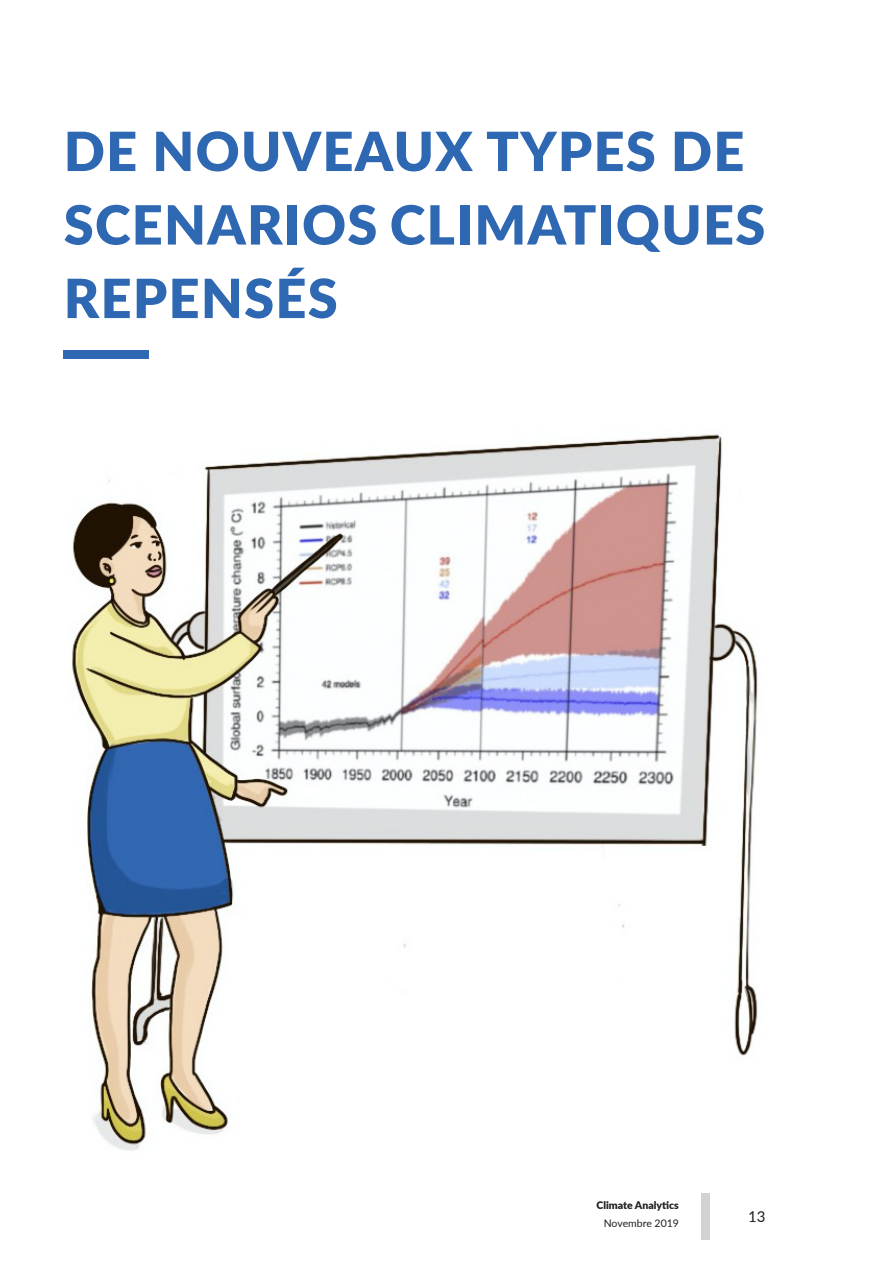
<style>
.page{position:relative;width:893px;height:1263px;background:#fff}
.page>*{position:absolute;margin:0;border:0;box-sizing:border-box;transform-origin:0 0}
.Style_de_paragraphe{font:900 54px/73.5px "Lato";letter-spacing:.025em;color:#2e67b2}
.t1{font:15px "Lato";color:#231f20}
.t2{font:900 10.5px "Lato";color:#231f20}
.t3{font:10.5px "Lato";color:#231f20}
</style>
<div class="page">
<div style="left:702px;top:1193px;width:8px;height:46px;background:#d1d2d4"></div>
<div style="left:64px;top:350px;width:85px;height:9px;background:#2e67b2"></div>
<img style="left:72px;top:434px;width:686px;height:717px">
<p class="Style_de_paragraphe" style="left:64px;top:112px;width:703px">DE NOUVEAUX TYPES DE<br>SCENARIOS CLIMATIQUES<br>REPENSÉS</p>
<p class="t2" style="left:596px;top:1197px;width:84px">Climate Analytics</p>
<p class="t3" style="left:604px;top:1215px;width:77px">Novembre 2019</p>
<p class="t1" style="left:748px;top:1206px;width:19px">13</p>
</div>
